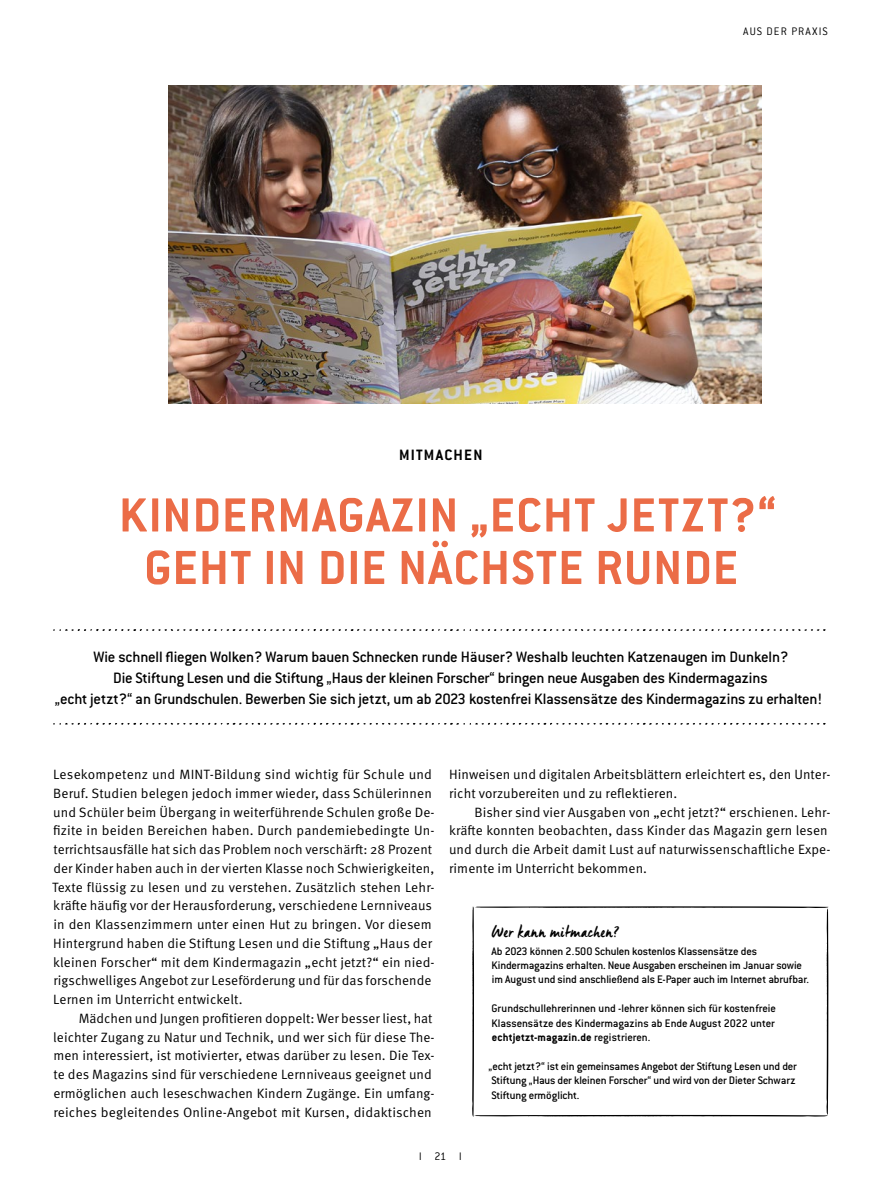
<style>
.page{position:relative;width:881px;height:1191px;background:#fff}
.page>*{position:absolute;margin:0;border:0;box-sizing:border-box;transform-origin:0 0}
.t1{font:700 52.5px/52.5px "Conduit ITC";letter-spacing:.025em;color:#eb6c47;text-align:center}
.t2{font:500 16.5px/21px "Conduit ITC";letter-spacing:-.015em;color:#000;text-align:center}
.t3{font:16.5px "Manus";letter-spacing:.04em;color:#000}
.t4{font:700 16.5px "Conduit ITC";letter-spacing:.075em;color:#000}
.t5{font:13.5px/18.8px "Meta Pro Norm";letter-spacing:.005em;color:#000}
.t6{font:500 12px/14.4px "Conduit ITC";letter-spacing:-.01em;color:#000;text-align:justify}
.t7{font:300 12px "Conduit ITC";letter-spacing:.09em;color:#000}
.s1{font-weight:700}
</style>
<div class="page">
<img style="left:168px;top:85px;width:593px;height:319px">
<svg style="left:472px;top:906px;width:356px;height:210px"></svg>
<svg style="left:53px;top:629px;width:772px;height:2px"></svg>
<svg style="left:53px;top:722px;width:772px;height:3px"></svg>
<p class="t7" style="left:743px;top:24px;width:86px">AUS DER PRAXIS</p>
<p class="t4" style="left:399px;top:445px;width:85px">MITMACHEN</p>
<h1 class="t1" style="left:119px;top:488px;width:658px">KINDERMAGAZIN „ECHT JETZT?“<br>GEHT IN DIE NÄCHSTE RUNDE</h1>
<p class="t2" style="left:55px;top:646px;width:768px">Wie schnell fliegen Wolken? Warum bauen Schnecken runde Häuser? Weshalb leuchten Katzenaugen im Dunkeln?<br>Die Stiftung Lesen und die Stiftung „Haus der kleinen Forscher“ bringen neue Ausgaben des Kindermagazins<br>„echt jetzt?“ an Grundschulen. Bewerben Sie sich jetzt, um ab 2023 kostenfrei Klassensätze des Kindermagazins zu erhalten!</p>
<p class="t5" style="left:52px;top:764px;width:384px">Lesekompetenz und MINT-Bildung sind wichtig für Schule und Beruf. Studien belegen jedoch immer wieder, dass Schülerinnen und Schüler beim Übergang in weiterführende Schulen große De&shy;fizite in beiden Bereichen haben. Durch pandemiebedingte Un&shy;terrichtsausfälle hat sich das Problem noch verschärft: 28 Prozent der Kinder haben auch in der vierten Klasse noch Schwierigkeiten, Texte flüssig zu lesen und zu verstehen. Zusätzlich stehen Lehr&shy;kräfte häufig vor der Herausforderung, verschiedene Lernniveaus in den Klassenzimmern unter einen Hut zu bringen. Vor diesem Hintergrund haben die Stiftung Lesen und die Stiftung „Haus der kleinen Forscher“ mit dem Kindermagazin „echt jetzt?“ ein nied&shy;rigschwelliges Angebot zur Leseförderung und für das forschende Lernen im Unterricht entwickelt.</p>
<p class="t5" style="left:53px;top:1008px;width:383px;text-indent:25px">Mädchen und Jungen profitieren doppelt: Wer besser liest, hat leichter Zugang zu Natur und Technik, und wer sich für diese The&shy;men interessiert, ist motivierter, etwas darüber zu lesen. Die Tex&shy;te des Magazins sind für verschiedene Lernniveaus geeignet und ermöglichen auch leseschwachen Kindern Zugänge. Ein umfang&shy;reiches begleitendes Online-Angebot mit Kursen, didaktischen</p>
<p class="t5" style="left:449px;top:764px;width:383px">Hinweisen und digitalen Arbeitsblättern erleichtert es, den Unter&shy;richt vorzubereiten und zu reflektieren.</p>
<p class="t5" style="left:449px;top:801px;width:383px;text-indent:25px">Bisher sind vier Ausgaben von „echt jetzt?“ erschienen. Lehr&shy;kräfte konnten beobachten, dass Kinder das Magazin gern lesen und durch die Arbeit damit Lust auf naturwissenschaftliche Expe&shy;rimente im Unterricht bekommen.</p>
<p class="t3" style="left:491px;top:921px;width:129px">Wer kann mitmachen?</p>
<p class="t6" style="left:491px;top:943px;width:319px;text-align:left">Ab 2023 können 2.500 Schulen kostenlos Klassensätze des<br>Kindermagazins erhalten. Neue Ausgaben erscheinen im Januar sowie im August und sind anschließend als E-Paper auch im Internet abrufbar.</p>
<p class="t6" style="left:491px;top:1001px;width:286px">Grundschullehrerinnen und -lehrer können sich für kostenfreie Klassensätze des Kindermagazins ab Ende August 2022 unter <span class="s1">echtjetzt-magazin.de</span> registrieren.</p>
<p class="t6" style="left:488px;top:1058px;width:309px">„echt jetzt?“ ist ein gemeinsames Angebot der Stiftung Lesen und der Stiftung „Haus der kleinen Forscher“ und wird von der Dieter Schwarz Stiftung ermöglicht.</p>
<p class="t7" style="left:419px;top:1149px;width:44px">l 21 l</p>
</div>
